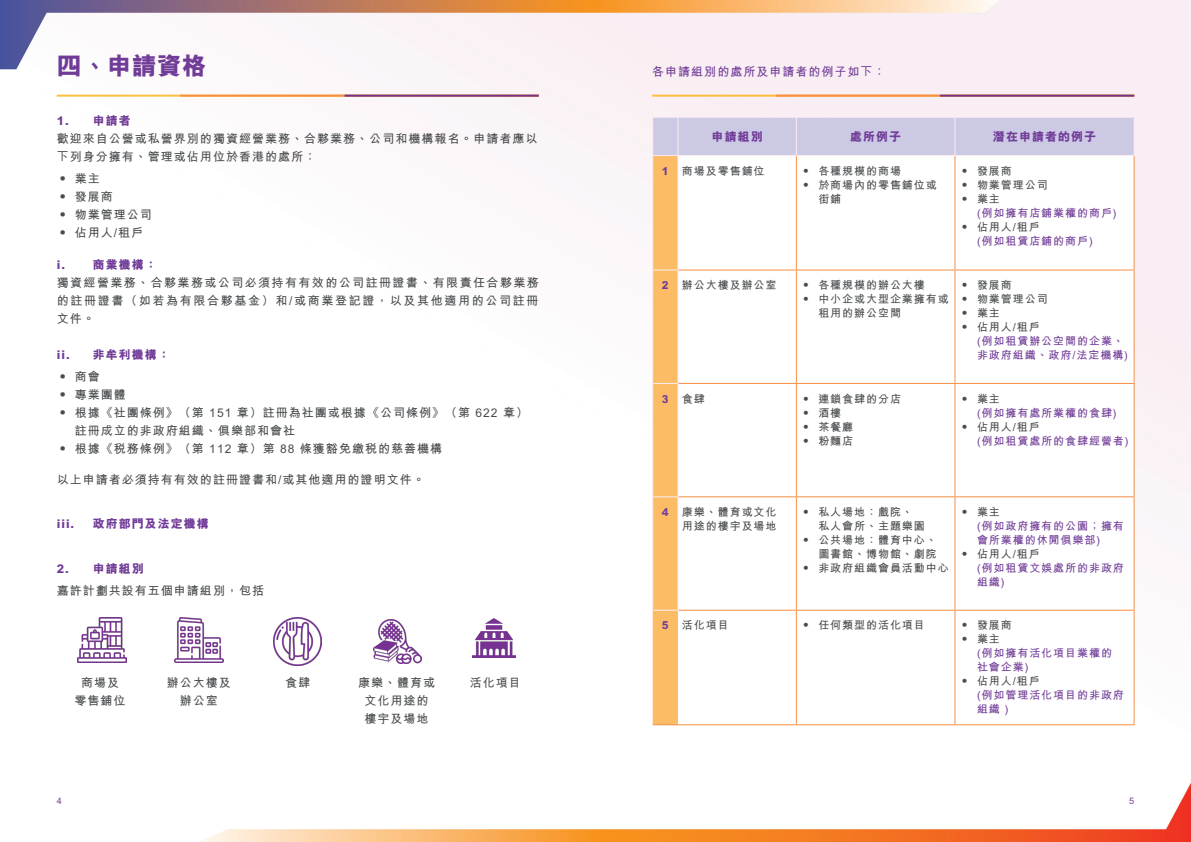
<style>
.page{position:relative;width:1191px;height:842px;background:#fff}
.page>*{position:absolute;margin:0;border:0;box-sizing:border-box;transform-origin:0 0}
.TC_title{font:800 25px "M Hei HK";color:#713c98}
.TC_content{font:700 12px/18px "M Hei HK";letter-spacing:.085em;color:#484b4d}
.TC_content-2{font:800 12px "M Hei HK";letter-spacing:.085em;color:#713c98}
.TC_content-3{font:700 12px "M Hei HK";letter-spacing:.085em;color:#713c98}
.t1{font:700 11px/14px "M Hei HK";letter-spacing:.085em;color:#713c98}
.TC_content-4{font:700 11px/14px "M Hei HK";letter-spacing:.085em;color:#484b4d}
.TC_content-5{font:800 11px "M Hei HK";color:#713c98}
.Page_number{font:700 9px "M Hei HK";color:#713c98}
.s1{font-weight:800;color:#713c98}
.s2{color:#484b4d}
</style>
<div class="page">
<img style="left:0;top:0;width:1191px;height:842px">
<hr style="left:652px;top:95px;width:482px;height:2px;background:#febf3e">
<hr style="left:775px;top:95px;width:359px;height:2px;background:#f68f43">
<hr style="left:940px;top:95px;width:194px;height:2px;background:#74358c">
<svg style="left:652px;top:117px;width:482px;height:608px"></svg>
<img style="left:77px;top:618px;width:49px;height:44px">
<img style="left:174px;top:617px;width:49px;height:46px">
<img style="left:274px;top:617px;width:48px;height:48px">
<img style="left:373px;top:619px;width:48px;height:44px">
<img style="left:472px;top:619px;width:44px;height:39px">
<hr style="left:57px;top:95px;width:482px;height:2px;background:#febf3e">
<hr style="left:180px;top:95px;width:359px;height:2px;background:#f68f43">
<hr style="left:344px;top:95px;width:195px;height:2px;background:#74358c">
<p class="TC_title" style="left:57px;top:49px;width:152px">四、申請資格</p>
<p class="TC_content" style="left:57px;top:111px;width:482px"><span class="s1">1. 申請者<br></span>歡迎來自公營或私營界別的獨資經營業務、合夥業務、公司和機構報名。申請者應以下列身分擁有、管理或佔用位於香港的處所：</p>
<p class="TC_content" style="left:57px;top:169px;width:45px">• 業主</p>
<p class="TC_content" style="left:57px;top:187px;width:58px">• 發展商</p>
<p class="TC_content" style="left:57px;top:205px;width:97px">• 物業管理公司</p>
<p class="TC_content" style="left:57px;top:223px;width:88px">• 佔用人/租戶</p>
<p class="TC_content-2" style="left:57px;top:256px;width:102px">i. 商業機構：</p>
<p class="TC_content" style="left:57px;top:272px;width:483px;text-align:justify">獨資經營業務、合夥業務或公司必須持有有效的公司註冊證書、有限責任合夥業務的註冊證書（如若為有限合夥基金）和/或商業登記證，以及其他適用的公司註冊文件。</p>
<p class="TC_content-2" style="left:57px;top:346px;width:115px">ii. 非牟利機構：</p>
<p class="TC_content" style="left:57px;top:366px;width:45px">• 商會</p>
<p class="TC_content" style="left:57px;top:384px;width:71px">• 專業團體</p>
<p class="TC_content" style="left:75px;top:402px;width:455px;text-indent:-18px">• 根據《社團條例》（第 151 章）註冊為社團或根據《公司條例》（第 622 章）註冊成立的非政府組織、俱樂部和會社</p>
<p class="TC_content" style="left:57px;top:438px;width:387px">• 根據《稅務條例》（第 112 章）第 88 條獲豁免繳稅的慈善機構</p>
<p class="TC_content" style="left:57px;top:469px;width:369px">以上申請者必須持有有效的註冊證書和/或其他適用的證明文件。</p>
<p class="TC_content-2" style="left:57px;top:516px;width:19px">iii.</p>
<p class="TC_content-2" style="left:93px;top:516px;width:118px">政府部門及法定機構</p>
<p class="TC_content" style="left:57px;top:556px;width:209px;line-height:22px"><span class="s1">2. 申請組別<br></span>嘉許計劃共設有五個申請組別，包括</p>
<p class="TC_content" style="left:75px;top:672px;width:53px;text-align:center">商場及零售鋪位</p>
<p class="TC_content" style="left:167px;top:672px;width:66px;text-align:center">辦公大樓及辦公室</p>
<p class="TC_content" style="left:285px;top:672px;width:27px">食肆</p>
<p class="TC_content" style="left:358px;top:672px;width:79px;text-align:center">康樂、體育或文化用途的樓宇及場地</p>
<p class="TC_content" style="left:470px;top:672px;width:53px">活化項目</p>
<p class="TC_content-3" style="left:652px;top:63px;width:235px">各申請組別的處所及申請者的例子如下：</p>
<p class="TC_content-2" style="left:711px;top:128px;width:53px">申請組別</p>
<p class="TC_content-2" style="left:850px;top:128px;width:53px">處所例子</p>
<p class="TC_content-2" style="left:993px;top:128px;width:105px">潛在申請者的例子</p>
<p class="TC_content-5" style="left:662px;top:163px;width:8px">1</p>
<p class="TC_content-4" style="left:682px;top:163px;width:84px">商場及零售鋪位</p>
<p class="TC_content-4" style="left:800px;top:164px;width:102px">• 各種規模的商場</p>
<p class="TC_content-4" style="left:818px;top:178px;width:120px;text-indent:-18px">• 於商場內的零售鋪位或街鋪</p>
<p class="TC_content-4" style="left:959px;top:163px;width:54px">• 發展商</p>
<p class="TC_content-4" style="left:959px;top:177px;width:90px">• 物業管理公司</p>
<p class="t1" style="left:977px;top:191px;width:141px;text-indent:-18px"><span class="s2">• 業主<br></span>(例如擁有店鋪業權的商戶)</p>
<p class="t1" style="left:977px;top:219px;width:117px;text-indent:-18px"><span class="s2">• 佔用人/租戶<br></span>(例如租賃店鋪的商戶)</p>
<p class="TC_content-5" style="left:662px;top:278px;width:8px">2</p>
<p class="TC_content-4" style="left:682px;top:277px;width:96px">辦公大樓及辦公室</p>
<p class="TC_content-4" style="left:800px;top:277px;width:126px">• 各種規模的辦公大樓</p>
<p class="TC_content-4" style="left:818px;top:291px;width:132px;text-indent:-18px">• 中小企或大型企業擁有或租用的辦公空間</p>
<p class="TC_content-4" style="left:959px;top:277px;width:54px">• 發展商</p>
<p class="TC_content-4" style="left:959px;top:291px;width:90px">• 物業管理公司</p>
<p class="TC_content-4" style="left:959px;top:305px;width:42px">• 業主</p>
<p class="t1" style="left:977px;top:319px;width:152px;text-indent:-18px"><span class="s2">• 佔用人/租戶<br></span>(例如租賃辦公空間的企業、非政府組織、政府/法定機構)</p>
<p class="TC_content-5" style="left:662px;top:391px;width:8px">3</p>
<p class="TC_content-4" style="left:682px;top:391px;width:24px">食肆</p>
<p class="TC_content-4" style="left:800px;top:391px;width:102px">• 連鎖食肆的分店</p>
<p class="TC_content-4" style="left:800px;top:405px;width:42px">• 酒樓</p>
<p class="TC_content-4" style="left:800px;top:419px;width:54px">• 茶餐廳</p>
<p class="TC_content-4" style="left:800px;top:433px;width:54px">• 粉麵店</p>
<p class="t1" style="left:977px;top:391px;width:141px;text-indent:-18px"><span class="s2">• 業主<br></span>(例如擁有處所業權的食肆)</p>
<p class="t1" style="left:977px;top:419px;width:153px;text-indent:-18px"><span class="s2">• 佔用人/租戶<br></span>(例如租賃處所的食肆經營者)</p>
<p class="TC_content-5" style="left:662px;top:505px;width:8px">4</p>
<p class="TC_content-4" style="left:682px;top:504px;width:96px">康樂、體育或文化用途的樓宇及場地</p>
<p class="TC_content-4" style="left:818px;top:504px;width:108px;text-indent:-18px">• 私人場地：戲院、私人會所、主題樂園</p>
<p class="TC_content-4" style="left:800px;top:532px;width:138px;text-align:right">• 公共場地：體育中心、圖書館、博物館、劇院</p>
<p class="TC_content-4" style="left:800px;top:560px;width:150px">• 非政府組織會員活動中心</p>
<p class="t1" style="left:977px;top:504px;width:148px;text-indent:-18px"><span class="s2">• 業主<br></span>(例如政府擁有的公園；擁有會所業權的休閒俱樂部)</p>
<p class="t1" style="left:977px;top:546px;width:148px;text-indent:-18px"><span class="s2">• 佔用人/租戶<br></span>(例如租賃文娛處所的非政府組織)</p>
<p class="TC_content-5" style="left:662px;top:618px;width:8px">5</p>
<p class="TC_content-4" style="left:682px;top:617px;width:48px">活化項目</p>
<p class="TC_content-4" style="left:800px;top:617px;width:126px">• 任何類型的活化項目</p>
<p class="TC_content-4" style="left:959px;top:617px;width:54px">• 發展商</p>
<p class="t1" style="left:977px;top:631px;width:136px;text-indent:-18px"><span class="s2">• 業主<br></span>(例如擁有活化項目業權的社會企業)</p>
<p class="t1" style="left:977px;top:673px;width:148px;text-indent:-18px"><span class="s2">• 佔用人/租戶<br></span>(例如管理活化項目的非政府組織 )</p>
<p class="Page_number" style="left:57px;top:794px;width:7px">4</p>
<p class="Page_number" style="left:1129px;top:794px;width:7px">5</p>
</div>
